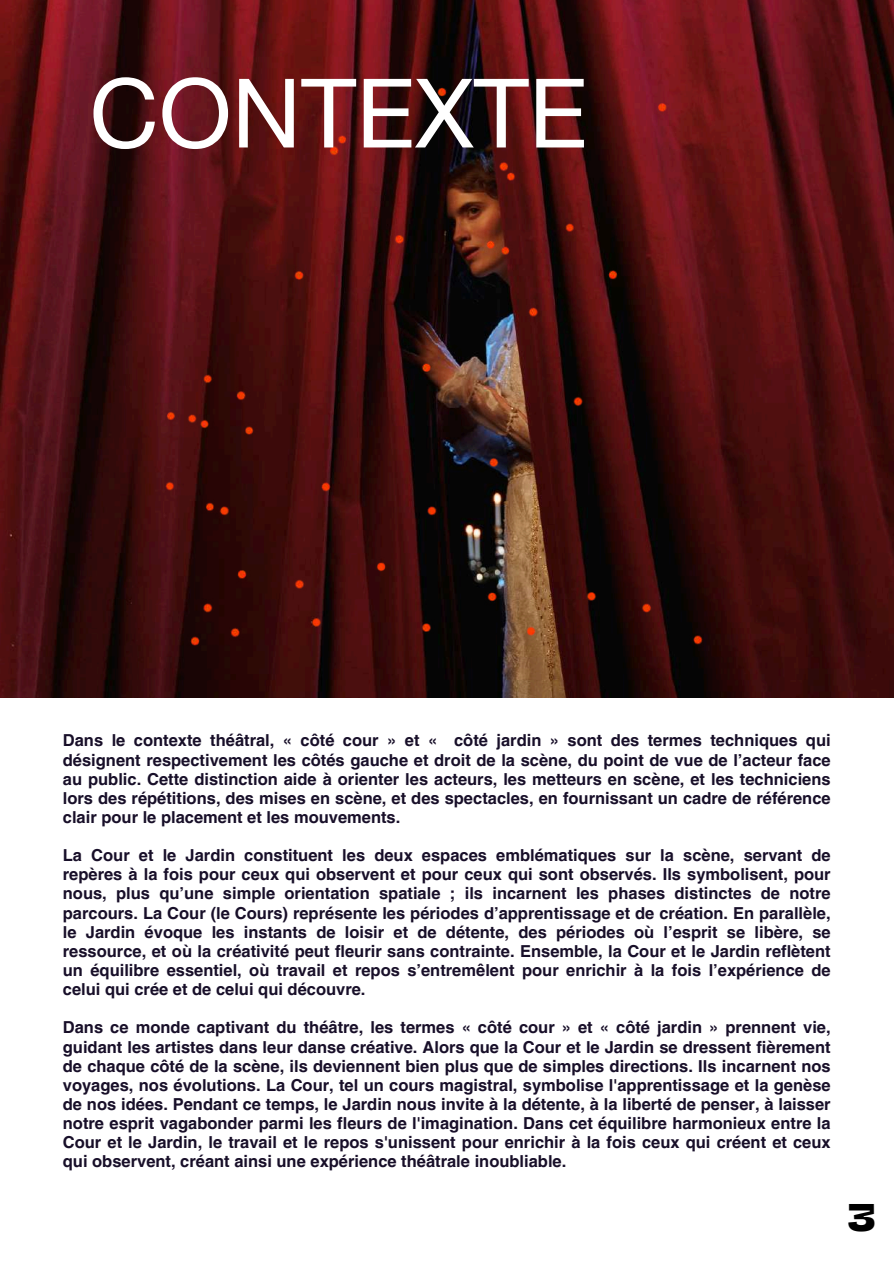
<style>
.page{position:relative;width:894px;height:1264px;background:#fff}
.page>*{position:absolute;margin:0;border:0;box-sizing:border-box;transform-origin:0 0}
.t1{font:96px "Helvetica Neue";color:#fff}
.t2{font:700 36px "Na N Jaune Midi";color:#000}
.t3{font:700 16.5px/19.2px "Helvetica LT Pro";color:#180f29;text-align:justify}
</style>
<div class="page">
<img style="left:0;top:0;width:893px;height:698px">
<img style="left:137px;top:0;width:619px;height:677px">
<h1 class="t1" style="left:89px;top:56px;width:499px">CONTEXTE</h1>
<p class="t3" style="left:63px;top:732px;width:769px">Dans le contexte théâtral, « côté cour » et « côté jardin » sont des termes techniques qui désignent respectivement les côtés gauche et droit de la scène, du point de vue de l’acteur face au public. Cette distinction aide à orienter les acteurs, les metteurs en scène, et les techniciens lors des répétitions, des mises en scène, et des spectacles, en fournissant un cadre de référence clair pour le placement et les mouvements.</p>
<p class="t3" style="left:63px;top:847px;width:769px">La Cour et le Jardin constituent les deux espaces emblématiques sur la scène, servant de repères à la fois pour ceux qui observent et pour ceux qui sont observés. Ils symbolisent, pour nous, plus qu’une simple orientation spatiale ; ils incarnent les phases distinctes de notre parcours. La Cour (le Cours) représente les périodes d’apprentissage et de création. En parallèle, le Jardin évoque les instants de loisir et de détente, des périodes où l’esprit se libère, se ressource, et où la créativité peut fleurir sans contrainte. Ensemble, la Cour et le Jardin reflètent un équilibre essentiel, où travail et repos s’entremêlent pour enrichir à la fois l’expérience de celui qui crée et de celui qui découvre.</p>
<p class="t3" style="left:63px;top:1019px;width:769px">Dans ce monde captivant du théâtre, les termes « côté cour » et « côté jardin » prennent vie, guidant les artistes dans leur danse créative. Alors que la Cour et le Jardin se dressent fièrement de chaque côté de la scène, ils deviennent bien plus que de simples directions. Ils incarnent nos voyages, nos évolutions. La Cour, tel un cours magistral, symbolise l'apprentissage et la genèse de nos idées. Pendant ce temps, le Jardin nous invite à la détente, à la liberté de penser, à laisser notre esprit vagabonder parmi les fleurs de l'imagination. Dans cet équilibre harmonieux entre la Cour et le Jardin, le travail et le repos s'unissent pour enrichir à la fois ceux qui créent et ceux qui observent, créant ainsi une expérience théâtrale inoubliable.</p>
<h2 class="t2" style="left:847px;top:1203px;width:30px">3</h2>
</div>
